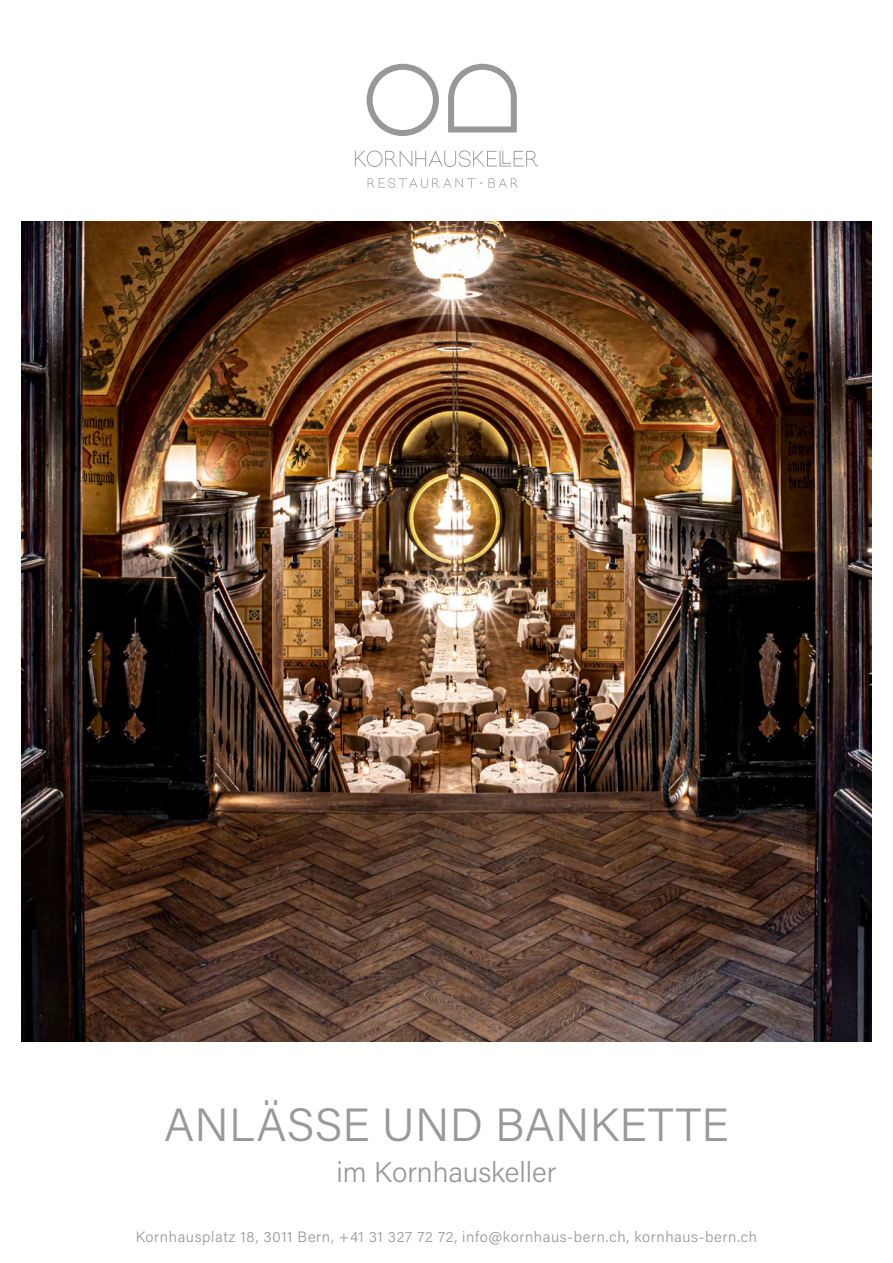
<style>
.page{position:relative;width:893px;height:1263px;background:#fff}
.page>*{position:absolute;margin:0;border:0;box-sizing:border-box;transform-origin:0 0}
.t1{font:300 46.5px "Acumin Pro";letter-spacing:.005em;color:#99989a}
.t2{font:300 28.5px "Acumin Pro";color:#99989a}
.t3{font:15px "Acumin Variable Concept";letter-spacing:.04em;color:#99989a}
</style>
<div class="page">
<img style="left:21px;top:221px;width:851px;height:821px">
<svg style="left:367px;top:64px;width:150px;height:72px"></svg>
<svg style="left:488px;top:178px;width:30px;height:10px"></svg>
<svg style="left:368px;top:178px;width:114px;height:10px"></svg>
<svg style="left:355px;top:150px;width:183px;height:17px"></svg>
<h1 class="t1" style="left:164px;top:1092px;width:566px">ANLÄSSE UND BANKETTE</h1>
<h2 class="t2" style="left:336px;top:1153px;width:221px">im Kornhauskeller</h2>
<p class="t3" style="left:136px;top:1226px;width:623px">Kornhausplatz 18, 3011 Bern, +41 31 327 72 72, info@kornhaus-bern.ch, kornhaus-bern.ch</p>
</div>
